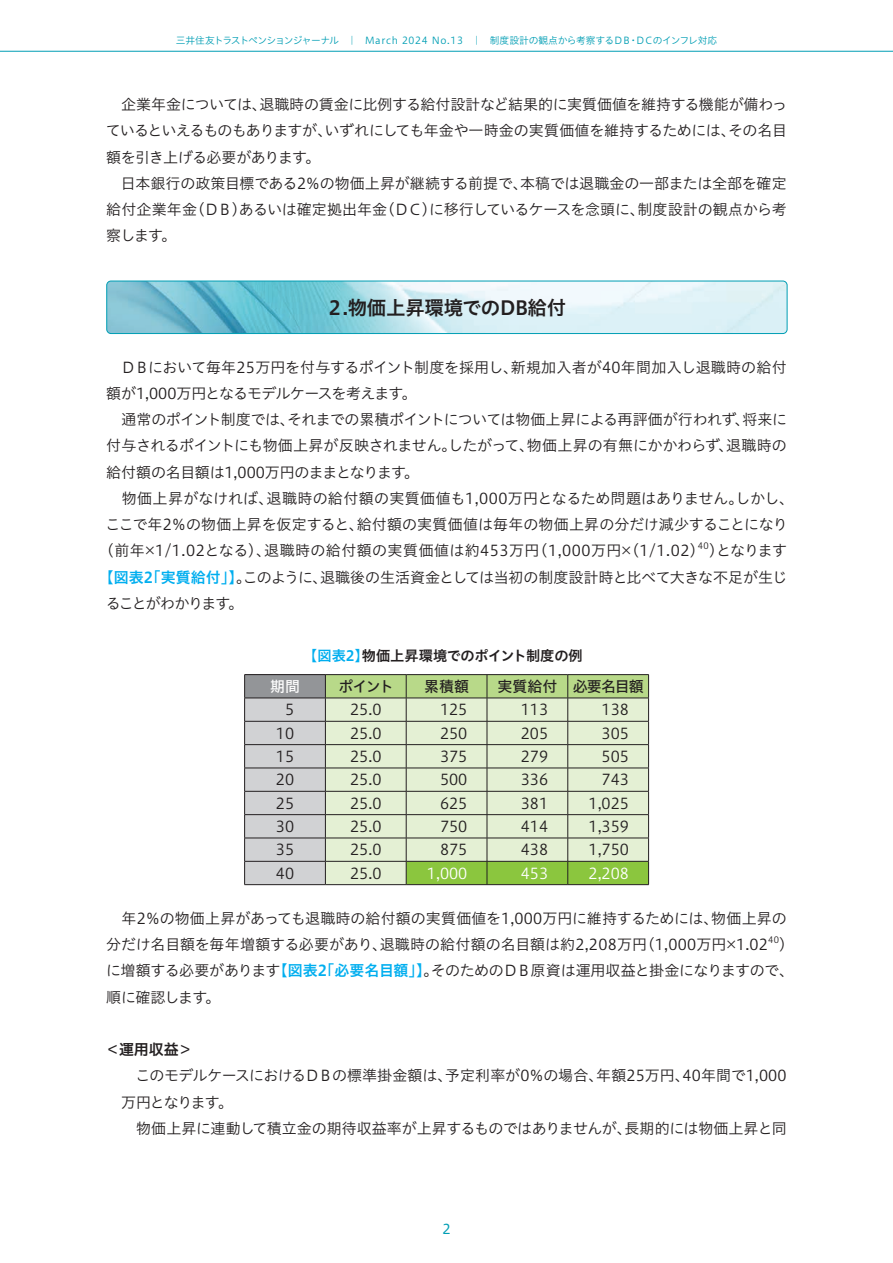
<style>
.page{position:relative;width:893px;height:1263px;background:#fff}
.page>*{position:absolute;margin:0;border:0;box-sizing:border-box;transform-origin:0 0}
.t1{font:19.5px "Hiragino UD Sans Std W6";letter-spacing:-.015em;color:#231f20}
.t2{font:15px/26.2px "Hiragino UD Sans Std W3";letter-spacing:-.01em;color:#231f20}
.t3{font:15px "Hiragino UD Sans Std W3";letter-spacing:-.03em;color:#231f20}
.t4{font:15px/26.2px "Hiragino UD Sans Std W3";letter-spacing:-.045em;color:#231f20}
.t5{font:15px "Hiragino UD Sans Std W3";letter-spacing:.035em;color:#231f20}
.t6{font:15px "Hiragino UD Sans Std W3";letter-spacing:.015em;color:#231f20}
.t7{font:15px "Hiragino UD Sans Std W5";letter-spacing:-.05em;color:#231f20}
.t8{font:15px "Hiragino UD Sans Std W3";color:#fff}
.t9{font:15px "Hiragino UD Sans Std W6";color:#231f20}
.t10{font:15px "Hiragino UD Sans Std W5";color:#fff}
.t11{font:14.25px "Hiragino UD Sans Std W6";letter-spacing:-.015em;color:#231f20}
.t12{font:13.5px "Hiragino UD Sans Std N W4";color:#009eb4}
.t13{font:9.75px "Hiragino UD Sans Std W3";letter-spacing:-.045em;color:#009eb4}
.t14{font:8.7px "Hiragino UD Sans Std W3";color:#231f20}
.s1{font-family:"Hiragino UD Sans Std W6";color:#00aeef}
.s2{color:#00aeef}
</style>
<div class="page">
<hr style="left:0;top:51px;width:893px;height:1px;background:#009eb4">
<img style="left:107px;top:281px;width:680px;height:52px">
<div style="left:106px;top:281px;width:681px;height:53px;border:1px solid #009eb4;border-radius:4px"></div>
<hr style="left:244px;top:674px;width:81px;height:1px;background:#231f20">
<hr style="left:325px;top:674px;width:81px;height:1px;background:#231f20">
<hr style="left:406px;top:674px;width:81px;height:1px;background:#231f20">
<hr style="left:487px;top:674px;width:81px;height:1px;background:#231f20">
<hr style="left:568px;top:674px;width:81px;height:1px;background:#231f20">
<svg style="left:244px;top:675px;width:405px;height:210px;background:#c9d6b7"></svg>
<p class="t13" style="left:176px;top:33px;width:543px">三井住友トラストペンションジャーナル　｜　March 2024 No.13　｜　制度設計の観点から考察するＤＢ・ＤＣのインフレ対応</p>
<p class="t2" style="left:106px;top:90px;width:683px">　企業年金については、退職時の賃金に比例する給付設計など結果的に実質価値を維持する機能が備わっているといえるものもありますが、いずれにしても年金や一時金の実質価値を維持するためには、その名目額を引き上げる必要があります。<br>　日本銀行の政策目標である2％の物価上昇が継続する前提で、本稿では退職金の一部または全部を確定給付企業年金（ＤＢ）あるいは確定拠出年金（ＤＣ）に移行しているケースを念頭に、制度設計の観点から考察します。</p>
<h1 class="t1" style="left:325px;top:292px;width:243px">２.物価上昇環境でのDB給付</h1>
<p class="t2" style="left:106px;top:353px;width:682px">　ＤＢにおいて毎年25万円を付与するポイント制度を採用し、新規加入者が40年間加入し退職時の給付</p>
<p class="t4" style="left:106px;top:379px;width:312px">額が1,000万円となるモデルケースを考えます。</p>
<p class="t3" style="left:106px;top:408px;width:682px">　通常のポイント制度では、それまでの累積ポイントについては物価上昇による再評価が行われず、将来に</p>
<p class="t3" style="left:106px;top:434px;width:682px">付与されるポイントにも物価上昇が反映されません。したがって、物価上昇の有無にかかわらず、退職時の</p>
<p class="t2" style="left:106px;top:458px;width:314px">給付額の名目額は1,000万円のままとなります。</p>
<p class="t6" style="left:106px;top:487px;width:689px">　物価上昇がなければ、退職時の給付額の実質価値も1,000万円となるため問題はありません。しかし、</p>
<p class="t2" style="left:105px;top:510px;width:684px">ここで年2％の物価上昇を仮定すると、給付額の実質価値は毎年の物価上昇の分だけ減少することになり</p>
<p class="t5" style="left:99px;top:539px;width:690px">（前年×1/1.02となる）、退職時の給付額の実質価値は約453万円（1,000万円×（1/1.02））となります</p>
<p class="t14" style="left:698px;top:539px;width:12px">40</p>
<p class="t4" style="left:106px;top:563px;width:683px;text-indent:-7px"><span class="s1">【図表2「実質給付」】</span>。このように、退職後の生活資金としては当初の制度設計時と比べて大きな不足が生じることがわかります。</p>
<p class="t11" style="left:303px;top:644px;width:281px"><span class="s2">【図表2】</span>物価上昇環境でのポイント制度の例</p>
<p class="t10" style="left:270px;top:675px;width:31px">期間</p>
<p class="t7" style="left:338px;top:675px;width:57px">ポイント</p>
<p class="t7" style="left:424px;top:675px;width:46px">累積額</p>
<p class="t7" style="left:497px;top:675px;width:148px">実質給付 必要名目額</p>
<p class="t2" style="left:285px;top:696px;width:11px">5</p>
<p class="t2" style="left:350px;top:696px;width:33px">25.0</p>
<p class="t2" style="left:440px;top:696px;width:29px">125</p>
<p class="t2" style="left:521px;top:696px;width:29px">113</p>
<p class="t2" style="left:602px;top:696px;width:29px">138</p>
<p class="t2" style="left:276px;top:719px;width:20px">10</p>
<p class="t2" style="left:350px;top:719px;width:33px">25.0</p>
<p class="t2" style="left:440px;top:719px;width:29px">250</p>
<p class="t2" style="left:521px;top:719px;width:29px">205</p>
<p class="t2" style="left:602px;top:719px;width:29px">305</p>
<p class="t2" style="left:276px;top:742px;width:20px">15</p>
<p class="t2" style="left:350px;top:742px;width:33px">25.0</p>
<p class="t2" style="left:440px;top:742px;width:29px">375</p>
<p class="t2" style="left:521px;top:742px;width:29px">279</p>
<p class="t2" style="left:602px;top:742px;width:29px">505</p>
<p class="t2" style="left:276px;top:766px;width:20px">20</p>
<p class="t2" style="left:350px;top:766px;width:33px">25.0</p>
<p class="t2" style="left:440px;top:766px;width:29px">500</p>
<p class="t2" style="left:521px;top:766px;width:29px">336</p>
<p class="t2" style="left:602px;top:766px;width:29px">743</p>
<p class="t2" style="left:276px;top:789px;width:20px">25</p>
<p class="t2" style="left:350px;top:789px;width:33px">25.0</p>
<p class="t2" style="left:440px;top:789px;width:29px">625</p>
<p class="t2" style="left:521px;top:789px;width:29px">381</p>
<p class="t2" style="left:589px;top:789px;width:42px">1,025</p>
<p class="t2" style="left:276px;top:812px;width:20px">30</p>
<p class="t2" style="left:350px;top:812px;width:33px">25.0</p>
<p class="t2" style="left:440px;top:812px;width:29px">750</p>
<p class="t2" style="left:521px;top:812px;width:29px">414</p>
<p class="t2" style="left:589px;top:812px;width:42px">1,359</p>
<p class="t2" style="left:276px;top:836px;width:20px">35</p>
<p class="t2" style="left:350px;top:836px;width:33px">25.0</p>
<p class="t2" style="left:440px;top:836px;width:29px">875</p>
<p class="t2" style="left:521px;top:836px;width:29px">438</p>
<p class="t2" style="left:589px;top:836px;width:42px">1,750</p>
<p class="t2" style="left:276px;top:859px;width:20px">40</p>
<p class="t2" style="left:350px;top:859px;width:33px">25.0</p>
<p class="t8" style="left:427px;top:862px;width:42px">1,000</p>
<p class="t8" style="left:521px;top:862px;width:29px">453</p>
<p class="t8" style="left:589px;top:862px;width:42px">2,208</p>
<p class="t2" style="left:106px;top:904px;width:682px">　年2％の物価上昇があっても退職時の給付額の実質価値を1,000万円に維持するためには、物価上昇の分だけ名目額を毎年増額する必要があり、退職時の給付額の名目額は約2,208万円（1,000万円×1.02</p>
<p class="t14" style="left:768px;top:933px;width:12px">40</p>
<p class="t2" style="left:106px;top:930px;width:690px;text-align:justify;text-indent:673px">）に増額する必要があります<span class="s1">【図表2「必要名目額」】</span>。そのためのＤＢ原資は運用収益と掛金になりますので、順に確認します。</p>
<p class="t9" style="left:105px;top:1038px;width:89px">＜運用収益＞</p>
<p class="t2" style="left:121px;top:1062px;width:667px">　このモデルケースにおけるＤＢの標準掛金額は、予定利率が0％の場合、年額25万円、40年間で1,000万円となります。<br>　物価上昇に連動して積立金の期待収益率が上昇するものではありませんが、長期的には物価上昇と同</p>
<p class="t12" style="left:442px;top:1218px;width:10px">2</p>
</div>
